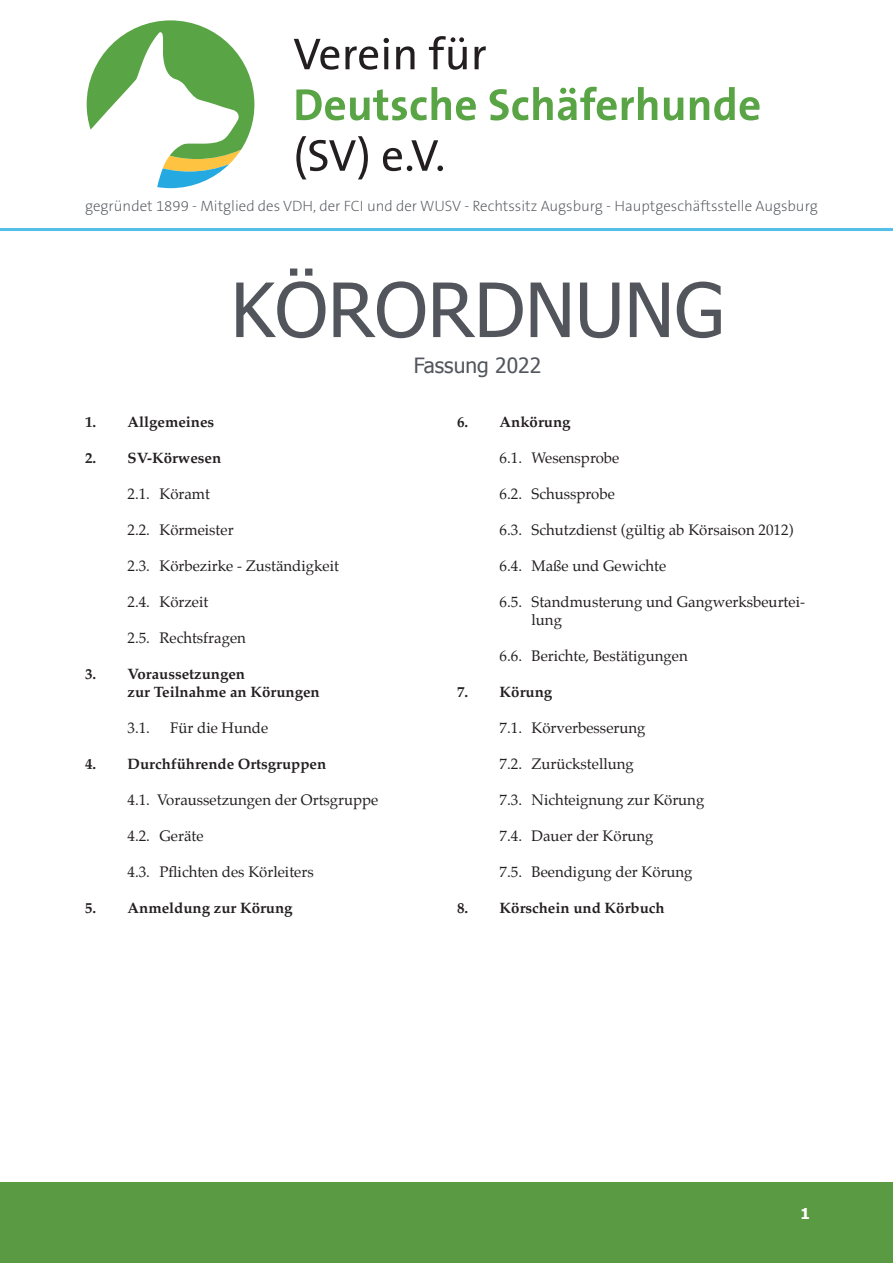
<style>
.page{position:relative;width:893px;height:1263px;background:#fff}
.page>*{position:absolute;margin:0;border:0;box-sizing:border-box;transform-origin:0 0}
.t1{font:75px "Tahoma";color:#52555b}
.t2{font:21px "Tahoma";color:#52555b}
.Überschrift_1_1{font:15px/18px "Palatino";color:#231f20}
.Überschrift_1{font:700 15px/18px "Palatino";color:#231f20}
.t3{font:200 15px "The Sans B W2";color:#52555b}
.t4{font:700 15px "Tahoma";color:#fff}
</style>
<div class="page">
<div style="left:0;top:1182px;width:893px;height:81px;background:#5a9a43"></div>
<svg style="left:294px;top:39px;width:45px;height:31px"></svg>
<svg style="left:345px;top:46px;width:33px;height:24px"></svg>
<svg style="left:384px;top:38px;width:5px;height:31px"></svg>
<svg style="left:396px;top:46px;width:18px;height:23px"></svg>
<svg style="left:429px;top:36px;width:38px;height:34px"></svg>
<svg style="left:475px;top:46px;width:11px;height:23px"></svg>
<svg style="left:296px;top:87px;width:180px;height:33px"></svg>
<svg style="left:490px;top:87px;width:167px;height:33px"></svg>
<svg style="left:664px;top:98px;width:19px;height:22px"></svg>
<svg style="left:690px;top:87px;width:69px;height:33px"></svg>
<svg style="left:296px;top:136px;width:72px;height:43px"></svg>
<svg style="left:383px;top:140px;width:60px;height:31px"></svg>
<svg style="left:87px;top:20px;width:167px;height:168px"></svg>
<hr style="left:0;top:228px;width:893px;height:3px;background:#53bfe9">
<p class="t3" style="left:85px;top:196px;width:734px">gegründet 1899 - Mitglied des VDH, der FCI und der WUSV - Rechtssitz Augsburg - Hauptgeschäftsstelle Augsburg</p>
<p class="t1" style="left:231px;top:259px;width:495px">KÖRORDNUNG</p>
<p class="t2" style="left:414px;top:351px;width:129px">Fassung 2022</p>
<p class="Überschrift_1" style="left:85px;top:413px;width:131px">1. Allgemeines</p>
<p class="Überschrift_1" style="left:85px;top:449px;width:138px">2. SV-Körwesen</p>
<p class="Überschrift_1_1" style="left:128px;top:485px;width:84px">2.1. Köramt</p>
<p class="Überschrift_1_1" style="left:128px;top:521px;width:108px">2.2. Körmeister</p>
<p class="Überschrift_1_1" style="left:128px;top:557px;width:213px">2.3. Körbezirke - Zuständigkeit</p>
<p class="Überschrift_1_1" style="left:128px;top:593px;width:82px">2.4. Körzeit</p>
<p class="Überschrift_1_1" style="left:128px;top:629px;width:120px">2.5. Rechtsfragen</p>
<p class="Überschrift_1" style="left:128px;top:665px;width:194px;text-indent:-43px">3. Voraussetzungen<br>zur Teilnahme an Körungen</p>
<p class="Überschrift_1_1" style="left:128px;top:719px;width:24px">3.1.</p>
<p class="Überschrift_1_1" style="left:170px;top:719px;width:100px">Für die Hunde</p>
<p class="Überschrift_1" style="left:85px;top:755px;width:243px">4. Durchführende Ortsgruppen</p>
<p class="Überschrift_1_1" style="left:128px;top:791px;width:252px">4.1. Voraussetzungen der Ortsgruppe</p>
<p class="Überschrift_1_1" style="left:128px;top:827px;width:78px">4.2. Geräte</p>
<p class="Überschrift_1_1" style="left:128px;top:863px;width:188px">4.3. Pflichten des Körleiters</p>
<p class="Überschrift_1" style="left:85px;top:899px;width:209px">5. Anmeldung zur Körung</p>
<p class="Überschrift_1" style="left:457px;top:413px;width:115px">6. Ankörung</p>
<p class="Überschrift_1_1" style="left:500px;top:449px;width:121px">6.1. Wesensprobe</p>
<p class="Überschrift_1_1" style="left:500px;top:485px;width:117px">6.2. Schussprobe</p>
<p class="Überschrift_1_1" style="left:500px;top:521px;width:295px">6.3. Schutzdienst (gültig ab Körsaison 2012)</p>
<p class="Überschrift_1_1" style="left:500px;top:557px;width:168px">6.4. Maße und Gewichte</p>
<p class="Überschrift_1_1" style="left:531px;top:593px;width:275px;text-indent:-32px">6.5. Standmusterung und Gangwerksbeurtei&shy;lung</p>
<p class="Überschrift_1_1" style="left:500px;top:647px;width:190px">6.6. Berichte, Bestätigungen</p>
<p class="Überschrift_1" style="left:457px;top:683px;width:97px">7. Körung</p>
<p class="Überschrift_1_1" style="left:500px;top:719px;width:147px">7.1. Körverbesserung</p>
<p class="Überschrift_1_1" style="left:500px;top:755px;width:136px">7.2. Zurückstellung</p>
<p class="Überschrift_1_1" style="left:500px;top:791px;width:206px">7.3. Nichteignung zur Körung</p>
<p class="Überschrift_1_1" style="left:500px;top:827px;width:155px">7.4. Dauer der Körung</p>
<p class="Überschrift_1_1" style="left:500px;top:863px;width:194px">7.5. Beendigung der Körung</p>
<p class="Überschrift_1" style="left:457px;top:899px;width:209px">8. Körschein und Körbuch</p>
<p class="t4" style="left:800px;top:1203px;width:11px">1</p>
</div>
